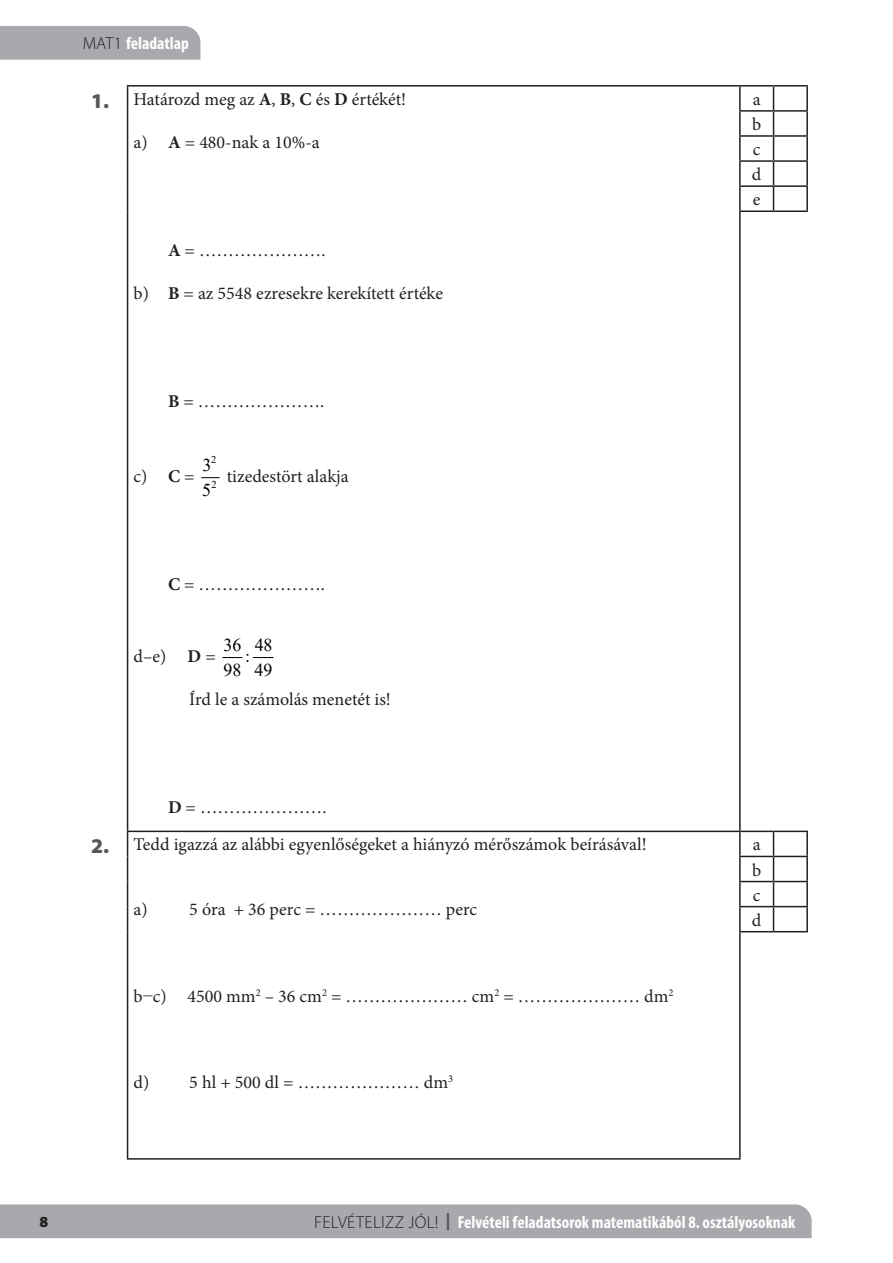
<style>
.page{position:relative;width:893px;height:1263px;background:#fff}
.page>*{position:absolute;margin:0;border:0;box-sizing:border-box;transform-origin:0 0}
.t1{font:18.15px/25.5px "Times New Roman";color:#000001}
.t2{font:18px/25px "Minion Pro";color:#231f20;text-align:justify}
.t3{font:18px/14.1px "Times New Roman";color:#000001;text-align:center}
.t4{font:700 condensed 17.4px "Myriad Pro";color:#fff}
.t5{font:900 15.45px "Myriad Pro";color:#231f20}
.t6{font:10.5px "Times New Roman";color:#000001}
.s1{font-weight:300;font-stretch:normal;color:#231f20}
.s2{font-family:"Myriad Pro";font-weight:900;font-size:21px;color:#57585a}
.s3{font-weight:700}
.s4{font-family:"Times New Roman"}
.s5{font-weight:900;font-stretch:normal;color:#57585a}
</style>
<div class="page">
<div style="left:0;top:1204px;width:812px;height:34px;background:#a8a9ad"></div>
<div style="left:0;top:26px;width:200px;height:34px;background:#a8a9ad"></div>
<hr style="left:127px;top:85px;width:613px;height:2px;background:#231f20">
<hr style="left:740px;top:85px;width:33px;height:2px;background:#231f20">
<hr style="left:739px;top:87px;width:2px;height:23px;background:#231f20">
<hr style="left:773px;top:85px;width:35px;height:2px;background:#231f20">
<hr style="left:806px;top:87px;width:2px;height:23px;background:#231f20">
<hr style="left:739px;top:110px;width:34px;height:2px;background:#231f20">
<hr style="left:739px;top:112px;width:2px;height:23px;background:#231f20">
<hr style="left:773px;top:110px;width:35px;height:2px;background:#231f20">
<hr style="left:806px;top:112px;width:2px;height:23px;background:#231f20">
<hr style="left:739px;top:135px;width:34px;height:2px;background:#231f20">
<hr style="left:739px;top:137px;width:2px;height:23px;background:#231f20">
<hr style="left:773px;top:135px;width:35px;height:2px;background:#231f20">
<hr style="left:806px;top:137px;width:2px;height:23px;background:#231f20">
<hr style="left:739px;top:160px;width:34px;height:2px;background:#231f20">
<hr style="left:739px;top:162px;width:2px;height:23px;background:#231f20">
<hr style="left:773px;top:160px;width:35px;height:2px;background:#231f20">
<hr style="left:806px;top:162px;width:2px;height:23px;background:#231f20">
<svg style="left:127px;top:87px;width:1px;height:124px"></svg>
<hr style="left:739px;top:185px;width:34px;height:2px;background:#231f20">
<hr style="left:739px;top:187px;width:2px;height:23px;background:#231f20">
<hr style="left:773px;top:185px;width:35px;height:2px;background:#231f20">
<svg style="left:773px;top:87px;width:1px;height:123px"></svg>
<hr style="left:806px;top:187px;width:2px;height:23px;background:#231f20">
<hr style="left:127px;top:211px;width:1px;height:620px;background:#231f20">
<hr style="left:739px;top:210px;width:34px;height:2px;background:#231f20">
<hr style="left:739px;top:212px;width:2px;height:619px;background:#231f20">
<hr style="left:773px;top:210px;width:35px;height:2px;background:#231f20">
<hr style="left:127px;top:831px;width:613px;height:1px;background:#231f20">
<hr style="left:740px;top:831px;width:33px;height:1px;background:#231f20">
<hr style="left:739px;top:832px;width:2px;height:24px;background:#231f20">
<hr style="left:773px;top:831px;width:35px;height:1px;background:#231f20">
<hr style="left:806px;top:832px;width:2px;height:24px;background:#231f20">
<hr style="left:739px;top:856px;width:34px;height:1px;background:#231f20">
<hr style="left:739px;top:857px;width:2px;height:24px;background:#231f20">
<hr style="left:773px;top:856px;width:35px;height:1px;background:#231f20">
<hr style="left:806px;top:857px;width:2px;height:24px;background:#231f20">
<hr style="left:739px;top:881px;width:34px;height:1px;background:#231f20">
<hr style="left:739px;top:882px;width:2px;height:24px;background:#231f20">
<hr style="left:773px;top:881px;width:35px;height:1px;background:#231f20">
<hr style="left:806px;top:882px;width:2px;height:24px;background:#231f20">
<svg style="left:127px;top:832px;width:1px;height:100px"></svg>
<hr style="left:739px;top:906px;width:34px;height:1px;background:#231f20">
<hr style="left:739px;top:907px;width:2px;height:24px;background:#231f20">
<hr style="left:773px;top:906px;width:35px;height:1px;background:#231f20">
<svg style="left:773px;top:832px;width:1px;height:99px"></svg>
<hr style="left:806px;top:907px;width:2px;height:24px;background:#231f20">
<hr style="left:127px;top:932px;width:1px;height:226px;background:#231f20">
<hr style="left:739px;top:931px;width:34px;height:1px;background:#231f20">
<hr style="left:739px;top:932px;width:2px;height:226px;background:#231f20">
<hr style="left:773px;top:931px;width:35px;height:1px;background:#231f20">
<hr style="left:127px;top:1158px;width:614px;height:1px;background:#231f20">
<svg style="left:202px;top:477px;width:17px;height:1px"></svg>
<svg style="left:223px;top:657px;width:19px;height:1px"></svg>
<svg style="left:253px;top:657px;width:20px;height:1px"></svg>
<p class="t4" style="left:83px;top:33px;width:108px"><span class="s1">MAT1</span> feladatlap</p>
<p class="t2" style="left:91px;top:87px;width:317px"><span class="s2">1.</span> Határozd meg az <span class="s3">A</span>, <span class="s3">B</span>, <span class="s3">C</span> és <span class="s3">D</span> értékét!</p>
<p class="t2" style="left:134px;top:130px;width:188px">a) <span class="s3">A</span> = 480-nak a 10%-a</p>
<p class="t2" style="left:168px;top:238px;width:159px"><span class="s3">A</span> = ………………….</p>
<p class="t2" style="left:134px;top:281px;width:311px">b) <span class="s3">B</span> = az 5548 ezresekre kerekített értéke</p>
<p class="t2" style="left:168px;top:389px;width:158px"><span class="s3">B</span> = ………………….</p>
<p class="t2" style="left:134px;top:464px;width:63px">c) <span class="s3">C</span> =</p>
<p class="t6" style="left:211px;top:452px;width:7px">2</p>
<p class="t6" style="left:211px;top:477px;width:7px">2</p>
<p class="t1" style="left:202px;top:451px;width:11px">3<br>5</p>
<p class="t2" style="left:227px;top:464px;width:124px">tizedestört alakja</p>
<p class="t2" style="left:168px;top:572px;width:158px"><span class="s3">C</span> = ………………….</p>
<p class="t3" style="left:223px;top:637px;width:51px">36 48</p>
<p class="t3" style="left:224px;top:648px;width:50px">:<br>98 49</p>
<p class="t2" style="left:189px;top:687px;width:203px">Írd le a számolás menetét is!</p>
<p class="t2" style="left:134px;top:644px;width:84px">d–e) <span class="s3">D</span> =</p>
<p class="t2" style="left:168px;top:795px;width:160px"><span class="s3">D</span> = ………………….</p>
<p class="t2" style="left:91px;top:832px;width:557px"><span class="s2">2.</span> Tedd igazzá az alábbi egyenlőségeket a hiányzó mérőszámok beírásával!</p>
<p class="t2" style="left:134px;top:897px;width:345px">a) 5 óra + 36 perc = ………………… perc</p>
<p class="t2" style="left:134px;top:983px;width:541px">b<span class="s4">−</span>c) 4500 mm<sup>2</sup> – 36 cm<sup>2</sup> = ………………… cm<sup>2</sup> = ………………… dm<sup>2</sup></p>
<p class="t2" style="left:134px;top:1070px;width:321px">d) 5 hl + 500 dl = ………………… dm<sup>3</sup></p>
<p class="t2" style="left:752px;top:87px;width:11px">a b c d e</p>
<p class="t2" style="left:752px;top:832px;width:11px">a b c d</p>
<p class="t5" style="left:39px;top:1211px;width:10px">8</p>
<p class="t4" style="left:314px;top:1211px;width:483px"><span class="s1">FELVÉTELIZZ JÓL!</span> <span class="s5">|</span> Felvételi feladatsorok matematikából 8. osztályosoknak</p>
</div>
